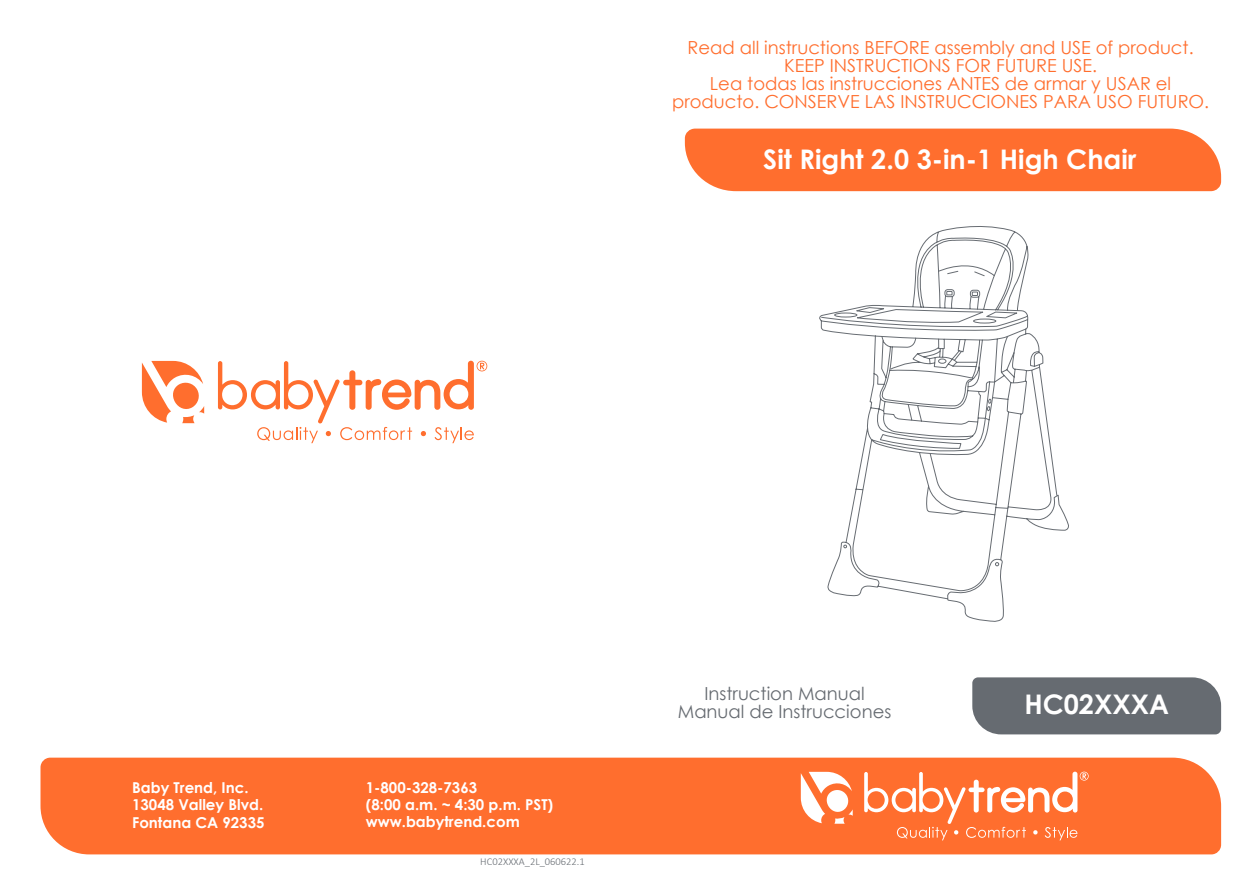
<style>
.page{position:relative;width:1259px;height:893px;background:#fff}
.page>*{position:absolute;margin:0;border:0;box-sizing:border-box;transform-origin:0 0}
.t1{font:700 27px "Century Gothic";color:#fff}
.t2{font:18px/18px "Century Gothic";color:#ff6e2e;text-align:center}
.t3{font:18px/18px "Century Gothic";color:#666b71;text-align:center}
.t4{font:700 15px/17.2px "Century Gothic";color:#fff}
.t5{font:300 10.5px "Calibri";color:#676c72}
</style>
<div class="page">
<svg style="left:819px;top:226px;width:250px;height:396px"></svg>
<svg style="left:987px;top:399px;width:4px;height:12px"></svg>
<div style="left:685px;top:129px;width:536px;height:62px;background:#ff6e2e"></div>
<svg style="left:142px;top:361px;width:62px;height:62px"></svg>
<svg style="left:218px;top:361px;width:269px;height:82px"></svg>
<div style="left:41px;top:758px;width:1180px;height:96px;background:#ff6e2e"></div>
<svg style="left:801px;top:772px;width:51px;height:52px"></svg>
<svg style="left:864px;top:772px;width:224px;height:68px;background:#ff8a56"></svg>
<div style="left:972px;top:677px;width:249px;height:57px;background:#666b71"></div>
<p class="t2" style="left:672px;top:38px;width:538px">Read all instructions BEFORE assembly and USE of product.<br>KEEP INSTRUCTIONS FOR FUTURE USE.<br>Lea todas las instrucciones ANTES de armar y USAR el producto. CONSERVE LAS INSTRUCCIONES PARA USO FUTURO.</p>
<h1 class="t1" style="left:763px;top:139px;width:375px">Sit Right 2.0 3-in-1 High Chair</h1>
<p class="t4" style="left:132px;top:778px;width:134px">Baby Trend, Inc.<br>13048 Valley Blvd.<br>Fontana CA 92335</p>
<p class="t4" style="left:366px;top:778px;width:189px">1-800-328-7363<br>(8:00 a.m. ~ 4:30 p.m. PST) www.babytrend.com</p>
<p class="t5" style="left:480px;top:855px;width:106px">HC02XXXA_2L_060622.1</p>
<p class="t3" style="left:678px;top:684px;width:215px">Instruction Manual<br>Manual de Instrucciones</p>
<h1 class="t1" style="left:1024px;top:683px;width:146px">HC02XXXA</h1>
</div>
